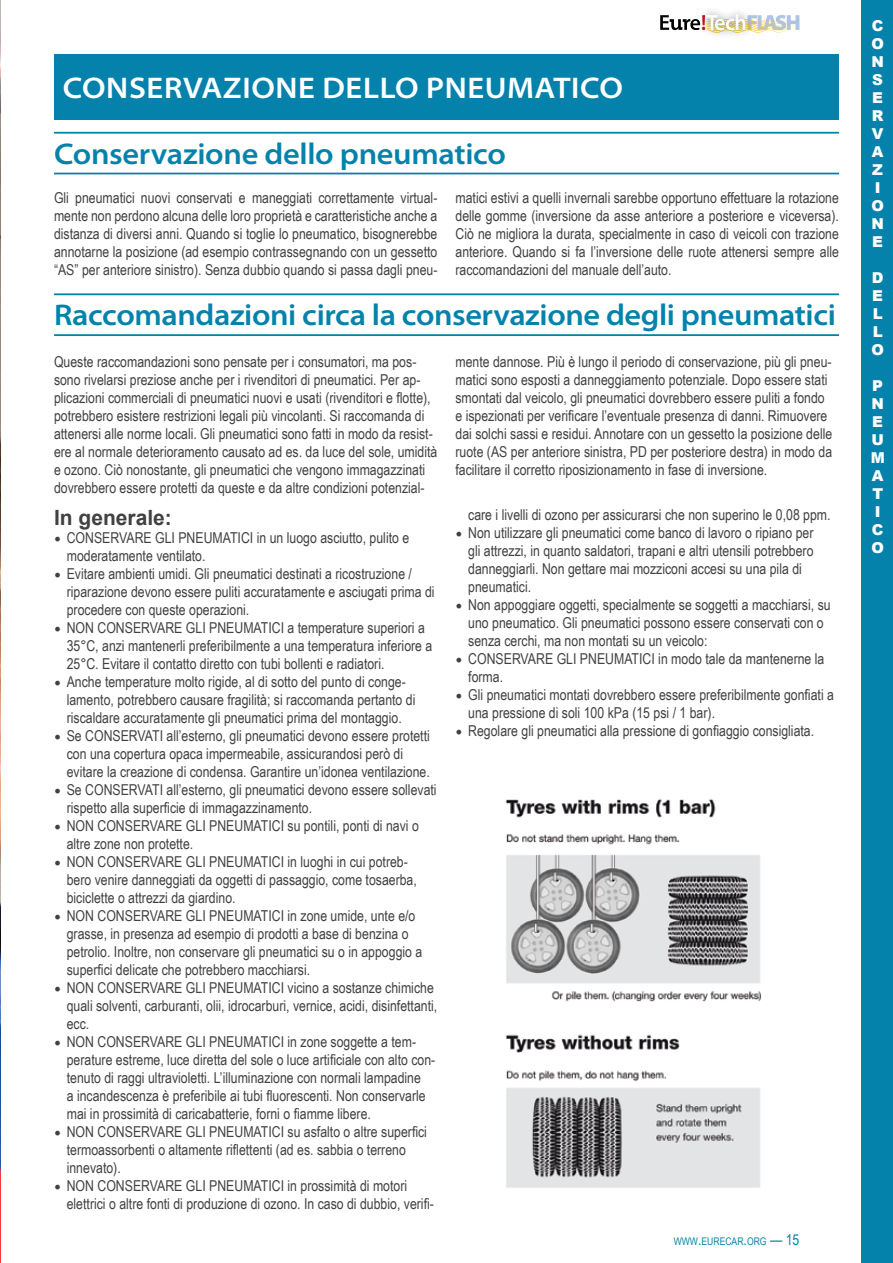
<style>
.page{position:relative;width:893px;height:1263px;background:#fff}
.page>*{position:absolute;margin:0;border:0;box-sizing:border-box;transform-origin:0 0}
.t1{font:600 semi-expanded 30px "Myriad Pro";letter-spacing:-.015em;color:#0482ab}
.t2{font:600 semi-expanded 30px "Myriad Pro";letter-spacing:.02em;color:#fff}
.t3{font:700 21px "Arial";color:#414042}
.t4{font:15px/18px "Arial Narrow";color:#414042}
.t5{font:900 15px/18px "Arial";color:#fff}
.t6{font:10.5px "Arial Narrow";color:#0482ab}
.s1{font-family:"Minion Pro";font-size:18px}
.s2{font-size:15px}
</style>
<div class="page">
<svg style="left:660px;top:14px;width:139px;height:19px"></svg>
<div style="left:54px;top:54px;width:785px;height:66px;background:#0482ab"></div>
<hr style="left:54px;top:132px;width:785px;height:2px;background:#0482ab">
<hr style="left:54px;top:173px;width:785px;height:1px;background:#0482ab">
<hr style="left:54px;top:293px;width:785px;height:2px;background:#0482ab">
<hr style="left:54px;top:334px;width:785px;height:2px;background:#0482ab">
<img style="left:505px;top:799px;width:257px;height:389px">
<div style="left:862px;top:0;width:31px;height:1263px;background:#0482ab"></div>
<img style="left:0;top:0;width:1px;height:1263px">
<h1 class="t2" style="left:63px;top:71px;width:562px">Conservazione dello pneumatico</h1>
<h1 class="t1" style="left:54px;top:137px;width:453px">Conservazione dello pneumatico</h1>
<p class="t4" style="left:54px;top:188px;width:385px;text-align:justify">Gli pneumatici nuovi conservati e maneggiati correttamente virtual&shy;mente non perdono alcuna delle loro proprietà e caratteristiche anche a distanza di diversi anni. Quando si toglie lo pneumatico, bisognerebbe annotarne la posizione (ad esempio contrassegnando con un gessetto “AS” per anteriore sinistro). Senza dubbio quando si passa dagli pneu-</p>
<p class="t4" style="left:455px;top:188px;width:385px;text-align:justify">matici estivi a quelli invernali sarebbe opportuno effettuare la rotazione delle gomme (inversione da asse anteriore a posteriore e viceversa).<br>Ciò ne migliora la durata, specialmente in caso di veicoli con trazione anteriore. Quando si fa l’inversione delle ruote attenersi sempre alle raccomandazioni del manuale dell’auto.</p>
<h1 class="t1" style="left:54px;top:298px;width:783px">Raccomandazioni circa la conservazione degli pneumatici</h1>
<p class="t4" style="left:54px;top:352px;width:385px">Queste raccomandazioni sono pensate per i consumatori, ma pos&shy;sono rivelarsi preziose anche per i rivenditori di pneumatici. Per ap&shy;plicazioni commerciali di pneumatici nuovi e usati (rivenditori e flotte), potrebbero esistere restrizioni legali più vincolanti. Si raccomanda di attenersi alle norme locali. Gli pneumatici sono fatti in modo da resist&shy;ere al normale deterioramento causato ad es. da luce del sole, umidità e ozono. Ciò nonostante, gli pneumatici che vengono immagazzinati dovrebbero essere protetti da queste e da altre condizioni potenzial-</p>
<p class="t4" style="left:455px;top:352px;width:378px">mente dannose. Più è lungo il periodo di conservazione, più gli pneu&shy;matici sono esposti a danneggiamento potenziale. Dopo essere stati smontati dal veicolo, gli pneumatici dovrebbero essere puliti a fondo e ispezionati per verificare l’eventuale presenza di danni. Rimuovere dai solchi sassi e residui. Annotare con un gessetto la posizione delle ruote (AS per anteriore sinistra, PD per posteriore destra) in modo da facilitare il corretto riposizionamento in fase di inversione.</p>
<h2 class="t3" style="left:54px;top:502px;width:119px">In generale:</h2>
<p class="t4" style="left:67px;top:528px;width:344px;text-indent:-13px"><span class="s1">•</span> CONSERVARE GLI PNEUMATICI in un luogo asciutto, pulito e moderatamente ventilato.</p>
<p class="t4" style="left:67px;top:564px;width:369px;text-indent:-13px"><span class="s1">•</span> Evitare ambienti umidi. Gli pneumatici destinati a ricostruzione / riparazione devono essere puliti accuratamente e asciugati prima di procedere con queste operazioni.</p>
<p class="t4" style="left:67px;top:618px;width:367px;text-indent:-13px"><span class="s1">•</span> NON CONSERVARE GLI PNEUMATICI a temperature superiori a<br>35°C, anzi mantenerli preferibilmente a una temperatura inferiore a<br>25°C. Evitare il contatto diretto con tubi bollenti e radiatori.</p>
<p class="t4" style="left:67px;top:672px;width:350px;text-indent:-13px"><span class="s1">•</span> Anche temperature molto rigide, al di sotto del punto di conge&shy;lamento, potrebbero causare fragilità; si raccomanda pertanto di riscaldare accuratamente gli pneumatici prima del montaggio.</p>
<p class="t4" style="left:67px;top:726px;width:365px;text-indent:-13px"><span class="s1">•</span> Se CONSERVATI all’esterno, gli pneumatici devono essere protetti con una copertura opaca impermeabile, assicurandosi però di evitare la creazione di condensa. Garantire un’idonea ventilazione.</p>
<p class="t4" style="left:67px;top:780px;width:371px;text-indent:-13px"><span class="s1">•</span> Se CONSERVATI all’esterno, gli pneumatici devono essere sollevati rispetto alla superficie di immagazzinamento.</p>
<p class="t4" style="left:67px;top:816px;width:354px;text-indent:-13px"><span class="s1">•</span> NON CONSERVARE GLI PNEUMATICI su pontili, ponti di navi o altre zone non protette.</p>
<p class="t4" style="left:67px;top:852px;width:352px;text-indent:-13px"><span class="s1">•</span> NON CONSERVARE GLI PNEUMATICI in luoghi in cui potreb&shy;bero venire danneggiati da oggetti di passaggio, come tosaerba, biciclette o attrezzi da giardino.</p>
<p class="t4" style="left:67px;top:906px;width:357px;text-indent:-13px"><span class="s1">•</span> NON CONSERVARE GLI PNEUMATICI in zone umide, unte e/o grasse, in presenza ad esempio di prodotti a base di benzina o petrolio. Inoltre, non conservare gli pneumatici su o in appoggio a superfici delicate che potrebbero macchiarsi.</p>
<p class="t4" style="left:67px;top:978px;width:372px;text-indent:-13px"><span class="s1">•</span> NON CONSERVARE GLI PNEUMATICI vicino a sostanze chimiche quali solventi, carburanti, olii, idrocarburi, vernice, acidi, disinfettanti, ecc.</p>
<p class="t4" style="left:67px;top:1032px;width:370px;text-indent:-13px"><span class="s1">•</span> NON CONSERVARE GLI PNEUMATICI in zone soggette a tem&shy;perature estreme, luce diretta del sole o luce artificiale con alto con&shy;tenuto di raggi ultravioletti. L’illuminazione con normali lampadine<br>a incandescenza è preferibile ai tubi fluorescenti. Non conservarle mai in prossimità di caricabatterie, forni o fiamme libere.</p>
<p class="t4" style="left:67px;top:1122px;width:362px;text-indent:-13px"><span class="s1">•</span> NON CONSERVARE GLI PNEUMATICI su asfalto o altre superfici termoassorbenti o altamente riflettenti (ad es. sabbia o terreno innevato).</p>
<p class="t4" style="left:67px;top:1176px;width:369px;text-indent:-13px"><span class="s1">•</span> NON CONSERVARE GLI PNEUMATICI in prossimità di motori elettrici o altre fonti di produzione di ozono. In caso di dubbio, verifi-</p>
<p class="t4" style="left:468px;top:505px;width:364px">care i livelli di ozono per assicurarsi che non superino le 0,08 ppm.</p>
<p class="t4" style="left:468px;top:523px;width:347px;text-indent:-13px"><span class="s1">•</span> Non utilizzare gli pneumatici come banco di lavoro o ripiano per gli attrezzi, in quanto saldatori, trapani e altri utensili potrebbero danneggiarli. Non gettare mai mozziconi accesi su una pila di pneumatici.</p>
<p class="t4" style="left:468px;top:595px;width:364px;text-indent:-13px"><span class="s1">•</span> Non appoggiare oggetti, specialmente se soggetti a macchiarsi, su uno pneumatico. Gli pneumatici possono essere conservati con o senza cerchi, ma non montati su un veicolo:</p>
<p class="t4" style="left:468px;top:649px;width:358px;text-indent:-13px"><span class="s1">•</span> CONSERVARE GLI PNEUMATICI in modo tale da mantenerne la forma.</p>
<p class="t4" style="left:468px;top:685px;width:367px;text-indent:-13px"><span class="s1">•</span> Gli pneumatici montati dovrebbero essere preferibilmente gonfiati a una pressione di soli 100 kPa (15 psi / 1 bar).</p>
<p class="t4" style="left:455px;top:721px;width:360px"><span class="s1">•</span> Regolare gli pneumatici alla pressione di gonfiaggio consigliata.</p>
<p class="t6" style="left:674px;top:1233px;width:127px">WWW<span class="s2">.</span>EURECAR<span class="s2">.</span>ORG <span class="s2">— 15</span></p>
<p class="t5" style="left:871px;top:16px;width:14px">C<br>O<br>N<br>S<br>E<br>R<br>V<br>A<br>Z<br>I<br>O<br>N<br>E</p>
<p class="t5" style="left:871px;top:268px;width:13px;text-align:justify">D E L L O</p>
<p class="t5" style="left:871px;top:376px;width:14px">P<br>N<br>E<br>U<br>M<br>A<br>T<br>I<br>C<br>O</p>
</div>
